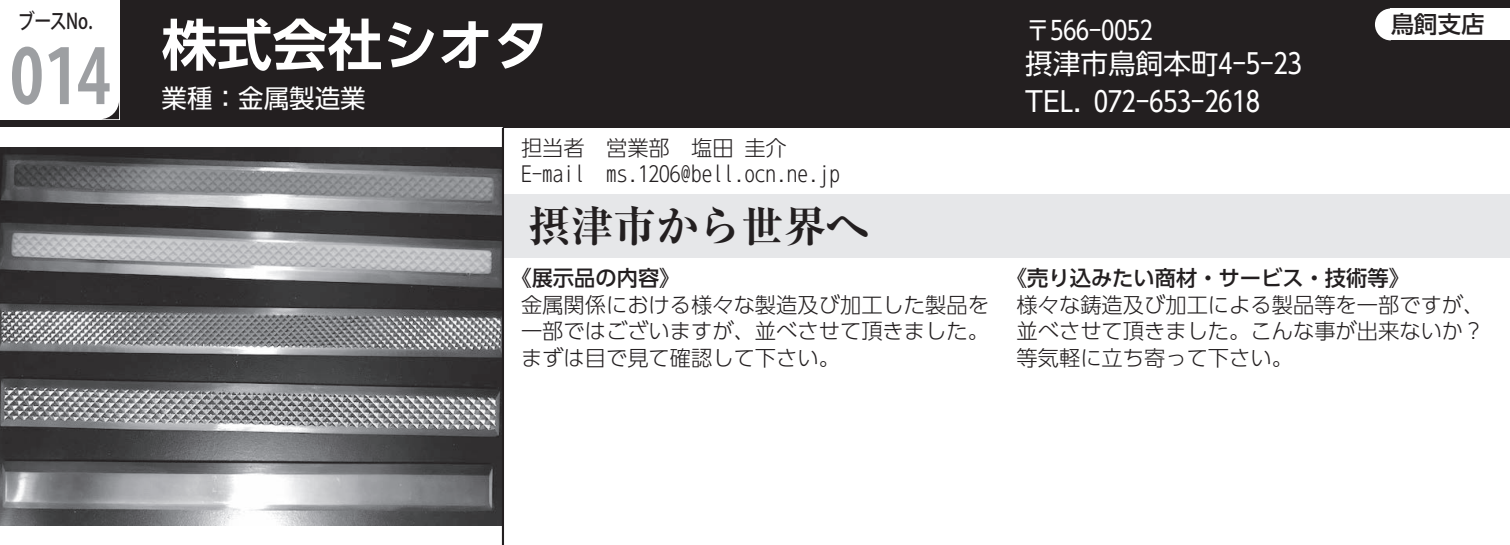
<style>
.page{position:relative;width:1510px;height:545px;background:#fff}
.page>*{position:absolute;margin:0;border:0;box-sizing:border-box;transform-origin:0 0}
.t1{font:700 74.4px "Koz Go Pro";color:#9d9fa2;scale:.9 1}
.t2{font:700 55.2px "UD Shin Go Pr 6 De";color:#fff}
.t3{font:700 expanded 42.6px "Ryumin Pr 6";color:#231f20}
.t4{font:27.6px/37.2px "UD Shin Go Pr 6";color:#fff}
.t5{font:25.5px "UD Shin Go Pr 6";color:#fff}
.t6{font:500 23.4px "UD Shin Go Pr 6";color:#231f20}
.t7{font:300 21.3px/26.7px "UD Shin Go Pr 6";color:#231f20;text-align:justify}
.t8{font:500 21.3px "UD Shin Go Pr 6";color:#231f20}
.t9{font:500 21.3px "Koz Go Pro";color:#231f20;scale:.8 1}
</style>
<div class="page">
<div style="left:0;top:0;width:1509px;height:128px;background:#231f20"></div>
<div style="left:0;top:0;width:119px;height:119px;background:#fff"></div>
<svg style="left:103px;top:102px;width:16px;height:17px"></svg>
<div style="left:503px;top:194px;width:1006px;height:64px;background:#e6e7e9"></div>
<img style="left:0;top:147px;width:502px;height:377px">
<hr style="left:502px;top:128px;width:2px;height:416px;background:#231f20">
<div style="left:1390px;top:9px;width:119px;height:31px;background:#fff"></div>
<svg style="left:1375px;top:9px;width:15px;height:31px"></svg>
<p class="t9" style="left:18px;top:8px;width:72px">ブースNo.</p>
<p class="t6" style="left:1390px;top:5px;width:95px">鳥飼支店</p>
<h2 class="t2" style="left:162px;top:0;width:388px">株式会社シオタ</h2>
<p class="t5" style="left:162px;top:77px;width:206px">業種：金属製造業</p>
<p class="t5" style="left:1025px;top:9px;width:90px">〒566-0052</p>
<p class="t4" style="left:1025px;top:44px;width:263px">摂津市鳥飼本町4-5-23<br>TEL．072-653-2618</p>
<h1 class="t1" style="left:10px;top:29px;width:113px">014</h1>
<p class="t7" style="left:521px;top:133px;width:267px">担当者　営業部　塩田 圭介<br>E-MAIL　　MS.1206</p>
<p class="t7" style="left:680px;top:160px;width:22px">＠BELL.OC</p>
<p class="t7" style="left:765px;top:160px;width:43px">N.NE.JP</p>
<h3 class="t3" style="left:528px;top:192px;width:342px">摂津市から世界へ</h3>
<p class="t8" style="left:510px;top:260px;width:172px">《展示品の内容》</p>
<p class="t7" style="left:521px;top:290px;width:469px">金属関係における様々な製造及び加工した製品を一部ではございますが、並べさせて頂きました。まずは目で見て確認して下さい。</p>
<p class="t8" style="left:1006px;top:260px;width:405px">《売り込みたい商材・サービス・技術等》</p>
<p class="t7" style="left:1016px;top:290px;width:469px">様々な鋳造及び加工による製品等を一部ですが、並べさせて頂きました。こんな事が出来ないか？等気軽に立ち寄って下さい。</p>
</div>
